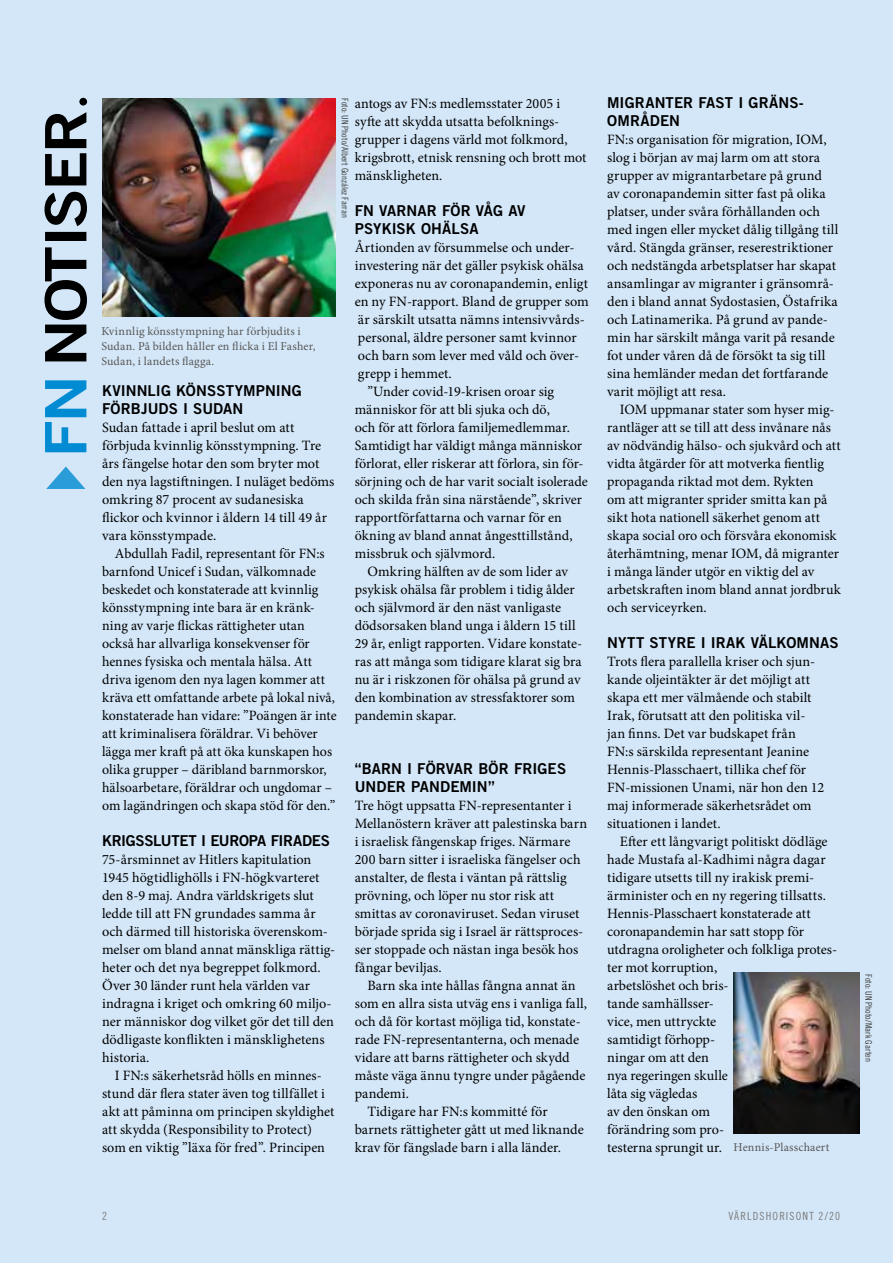
<style>
.page{position:relative;width:893px;height:1263px;background:#d4e7f8}
.page>*{position:absolute;margin:0;border:0;box-sizing:border-box;transform-origin:0 0}
.t1{font:15px/18px "Trade Gothic LT Std Bd 2";letter-spacing:.005em;color:#000}
.t2{font:15px "Trade Gothic LT Std Bd 2";letter-spacing:-.025em;color:#000}
.t3{font:14.25px/18px "Minion Pro";letter-spacing:.005em;color:#000}
.t4{font:12px/15px "Minion Pro";letter-spacing:.005em;color:#575756}
.t5{font:11.25px "Trade Gothic LT Std Cn 18";letter-spacing:.1em;color:#7c7b7b}
.t6{font:9px "Trade Gothic LT Std Cn 18";letter-spacing:.005em;color:#3c3c3b}
</style>
<div class="page">
<hr style="left:892px;top:296px;width:1px;height:967px;background:#fde8e4">
<svg style="left:46px;top:466px;width:39px;height:23px"></svg>
<svg style="left:44px;top:98px;width:43px;height:263px"></svg>
<svg style="left:45px;top:380px;width:41px;height:72px"></svg>
<img style="left:102px;top:98px;width:233px;height:219px">
<img style="left:733px;top:972px;width:126px;height:161px">
<p class="t3" style="left:355px;top:95px;width:233px">antogs av FN:s medlemsstater 2005 i syfte att skydda utsatta befolknings&shy;grupper i dagens värld mot folkmord, krigsbrott, etnisk rensning och brott mot mänskligheten.</p>
<p class="t1" style="left:355px;top:201px;width:172px">FN VARNAR FÖR VÅG AV<br>PSYKISK OHÄLSA</p>
<p class="t3" style="left:355px;top:239px;width:221px">Årtionden av försummelse och under-</p>
<p class="t3" style="left:355px;top:257px;width:231px">investering när det gäller psykisk ohälsa</p>
<p class="t3" style="left:355px;top:275px;width:235px">exponeras nu av coronapandemin, enligt</p>
<p class="t3" style="left:355px;top:293px;width:236px">en ny FN-rapport. Bland de grupper som</p>
<p class="t3" style="left:358px;top:311px;width:228px">är särskilt utsatta nämns intensivvårds-</p>
<p class="t3" style="left:358px;top:329px;width:220px">personal, äldre personer samt kvinnor</p>
<p class="t3" style="left:358px;top:347px;width:223px">och barn som lever med våld och över-</p>
<p class="t3" style="left:358px;top:365px;width:95px">grepp i hemmet.</p>
<p class="t3" style="left:367px;top:383px;width:188px">”Under covid-19-krisen oroar sig</p>
<p class="t3" style="left:355px;top:401px;width:197px">människor för att bli sjuka och dö,</p>
<p class="t3" style="left:355px;top:419px;width:217px">och för att förlora familjemedlemmar.</p>
<p class="t3" style="left:355px;top:437px;width:229px">Samtidigt har väldigt många människor</p>
<p class="t3" style="left:355px;top:455px;width:230px">förlorat, eller riskerar att förlora, sin för-</p>
<p class="t3" style="left:355px;top:473px;width:235px">sörjning och de har varit socialt isolerade</p>
<p class="t3" style="left:355px;top:491px;width:229px">och skilda från sina närstående”, skriver</p>
<p class="t3" style="left:355px;top:509px;width:209px">rapportförfattarna och varnar för en</p>
<p class="t3" style="left:355px;top:527px;width:219px">ökning av bland annat ångesttillstånd,</p>
<p class="t3" style="left:355px;top:545px;width:142px">missbruk och självmord.</p>
<p class="t3" style="left:367px;top:563px;width:202px">Omkring hälften av de som lider av</p>
<p class="t3" style="left:355px;top:581px;width:222px">psykisk ohälsa får problem i tidig ålder</p>
<p class="t3" style="left:355px;top:599px;width:208px">och självmord är den näst vanligaste</p>
<p class="t3" style="left:355px;top:617px;width:222px">dödsorsaken bland unga i åldern 15 till</p>
<p class="t3" style="left:355px;top:634px;width:229px">29 år, enligt rapporten. Vidare konstate-</p>
<p class="t3" style="left:355px;top:653px;width:229px">ras att många som tidigare klarat sig bra</p>
<p class="t3" style="left:355px;top:671px;width:228px">nu är i riskzonen för ohälsa på grund av</p>
<p class="t3" style="left:355px;top:689px;width:222px">den kombination av stressfaktorer som</p>
<p class="t3" style="left:355px;top:707px;width:103px">pandemin skapar.</p>
<p class="t1" style="left:355px;top:759px;width:213px">“BARN I FÖRVAR BÖR FRIGES<br>UNDER PANDEMIN”</p>
<p class="t3" style="left:355px;top:797px;width:234px">Tre högt uppsatta FN-representanter i Mellanöstern kräver att palestinska barn i israelisk fångenskap friges. Närmare 200 barn sitter i israeliska fängelser och anstalter, de flesta i väntan på rättslig prövning, och löper nu stor risk att smittas av coronaviruset. Sedan viruset började sprida sig i Israel är rättsproces&shy;ser stoppade och nästan inga besök hos fångar beviljas.</p>
<p class="t3" style="left:367px;top:976px;width:210px">Barn ska inte hållas fångna annat än</p>
<p class="t3" style="left:355px;top:994px;width:234px">som en allra sista utväg ens i vanliga fall,</p>
<p class="t3" style="left:355px;top:1012px;width:228px">och då för kortast möjliga tid, konstate-</p>
<p class="t3" style="left:355px;top:1030px;width:226px">rade FN-representanterna, och menade</p>
<p class="t3" style="left:355px;top:1048px;width:217px">vidare att barns rättigheter och skydd</p>
<p class="t3" style="left:355px;top:1066px;width:232px">måste väga ännu tyngre under pågående</p>
<p class="t3" style="left:355px;top:1084px;width:56px">pandemi.</p>
<p class="t3" style="left:367px;top:1102px;width:182px">Tidigare har FN:s kommitté för</p>
<p class="t3" style="left:355px;top:1120px;width:231px">barnets rättigheter gått ut med liknande</p>
<p class="t3" style="left:355px;top:1138px;width:208px">krav för fängslade barn i alla länder.</p>
<p class="t6" style="left:350px;top:98px;width:121px;rotate:90deg">Foto: UN Photo/Albert González Farran</p>
<p class="t4" style="left:101px;top:324px;width:216px">Kvinnlig könsstympning har förbjudits i<br>Sudan. På bilden håller en flicka i El Fasher,<br>Sudan, i landets flagga.</p>
<p class="t1" style="left:102px;top:381px;width:201px">KVINNLIG KÖNSSTYMPNING<br>FÖRBJUDS I SUDAN</p>
<p class="t3" style="left:102px;top:419px;width:234px">Sudan fattade i april beslut om att förbjuda kvinnlig könsstympning. Tre års fängelse hotar den som bryter mot den nya lagstiftningen. I nuläget bedöms omkring 87 procent av sudanesiska flickor och kvinnor i åldern 14 till 49 år vara könsstympade.</p>
<p class="t3" style="left:102px;top:545px;width:236px;text-indent:13px">Abdullah Fadil, representant för FN:s barnfond Unicef i Sudan, välkomnade beskedet och konstaterade att kvinnlig könsstympning inte bara är en kränk&shy;ning av varje flickas rättigheter utan också har allvarliga konsekvenser för hennes fysiska och mentala hälsa. Att driva igenom den nya lagen kommer att kräva ett omfattande arbete på lokal nivå, konstaterade han vidare: ”Poängen är inte att kriminalisera föräldrar. Vi behöver lägga mer kraft på att öka kunskapen hos olika grupper – däribland barnmorskor, hälsoarbetare, föräldrar och ungdomar – om lagändringen och skapa stöd för den.”</p>
<p class="t2" style="left:102px;top:831px;width:229px">KRIGSSLUTET I EUROPA FIRADES</p>
<p class="t3" style="left:102px;top:851px;width:235px">75-årsminnet av Hitlers kapitulation 1945 högtidlighölls i FN-högkvarteret den 8-9 maj. Andra världskrigets slut ledde till att FN grundades samma år och därmed till historiska överenskom&shy;melser om bland annat mänskliga rättig&shy;heter och det nya begreppet folkmord.<br>Över 30 länder runt hela världen var indragna i kriget och omkring 60 miljo&shy;ner människor dog vilket gör det till den dödligaste konflikten i mänsklighetens historia.</p>
<p class="t3" style="left:102px;top:1067px;width:234px;text-indent:13px">I FN:s säkerhetsråd hölls en minnes&shy;stund där flera stater även tog tillfället i akt att påminna om principen skyldighet att skydda (Responsibility to Protect) som en viktig ”läxa för fred”. Principen</p>
<p class="t1" style="left:607px;top:93px;width:198px">MIGRANTER FAST I GRÄNS-<br>OMRÅDEN</p>
<p class="t3" style="left:607px;top:131px;width:233px">FN:s organisation för migration, IOM, slog i början av maj larm om att stora grupper av migrantarbetare på grund av coronapandemin sitter fast på olika platser, under svåra förhållanden och med ingen eller mycket dålig tillgång till vård. Stängda gränser, reserestriktioner och nedstängda arbetsplatser har skapat ansamlingar av migranter i gränsområ&shy;den i bland annat Sydostasien, Östafrika och Latinamerika. På grund av pande&shy;min har särskilt många varit på resande fot under våren då de försökt ta sig till sina hemländer medan det fortfarande varit möjligt att resa.</p>
<p class="t3" style="left:607px;top:401px;width:235px;text-indent:13px">IOM uppmanar stater som hyser mig&shy;rantläger att se till att dess invånare nås av nödvändig hälso- och sjukvård och att vidta åtgärder för att motverka fientlig propaganda riktad mot dem. Rykten<br>om att migranter sprider smitta kan på sikt hota nationell säkerhet genom att skapa social oro och försvåra ekonomisk återhämtning, menar IOM, då migranter i många länder utgör en viktig del av arbetskraften inom bland annat jordbruk och serviceyrken.</p>
<p class="t1" style="left:607px;top:633px;width:233px">NYTT STYRE I IRAK VÄLKOMNAS</p>
<p class="t3" style="left:607px;top:653px;width:219px">Trots flera parallella kriser och sjun&shy;kande oljeintäkter är det möjligt att skapa ett mer välmående och stabilt Irak, förutsatt att den politiska vil&shy;jan finns. Det var budskapet från FN:s särskilda representant Jeanine Hennis-Plasschaert, tillika chef för FN-missionen Unami, när hon den 12 maj informerade säkerhetsrådet om situationen i landet.</p>
<p class="t3" style="left:607px;top:832px;width:231px;text-indent:13px">Efter ett långvarigt politiskt dödläge hade Mustafa al-Kadhimi några dagar tidigare utsetts till ny irakisk premi&shy;ärminister och en ny regering tillsatts.<br>Hennis-Plasschaert konstaterade att coronapandemin har satt stopp för utdragna oroligheter och folkliga protes&shy;ter mot korruption,<br>arbetslöshet och bris-<br>tande samhällsser-<br>vice, men uttryckte<br>samtidigt förhopp-<br>ningar om att den<br>nya regeringen skulle<br>låta sig vägledas<br>av den önskan om<br>förändring som pro-<br>testerna sprungit ur.</p>
<p class="t4" style="left:733px;top:1140px;width:97px">Hennis-Plasschaert</p>
<p class="t5" style="left:102px;top:1209px;width:6px">2</p>
<p class="t5" style="left:728px;top:1209px;width:113px">VÄRLDSHORISONT 2/20</p>
<p class="t6" style="left:874px;top:974px;width:89px;rotate:90deg">Foto: UN Photo/Mark Garten</p>
</div>
